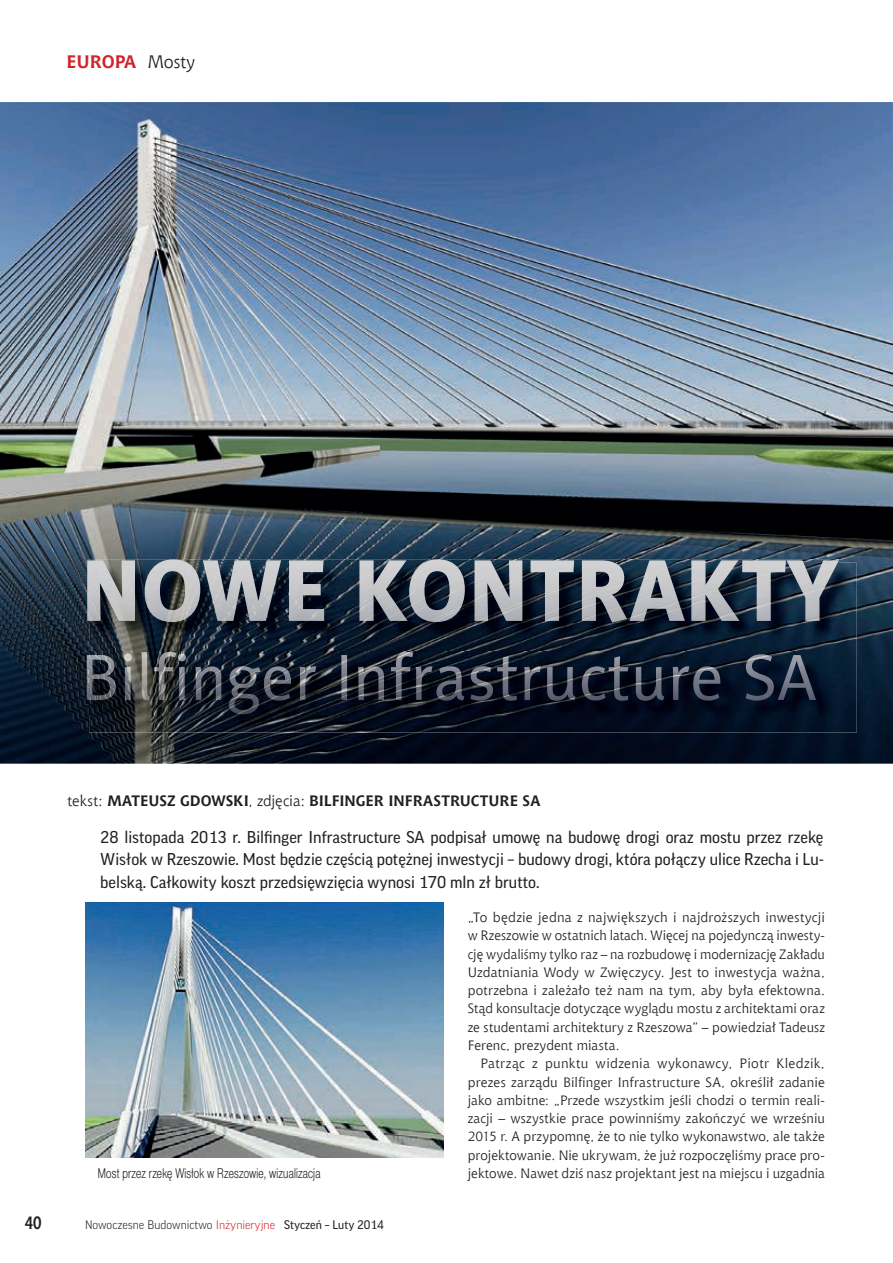
<style>
.page{position:relative;width:893px;height:1263px;background:#fff}
.page>*{position:absolute;margin:0;border:0;box-sizing:border-box;transform-origin:0 0}
.t1{font:700 18px "Chianti EU";color:#d1232a}
.t2{font:700 18px "Aerton Cnd EFN";color:#231f20}
.t3{font:16.5px/22.5px "Good Pro";color:#231f20;text-align:justify}
.t4{font:700 15px "Chianti EU";color:#231f20}
.t5{font:13.5px/18.3px "Chianti EU";letter-spacing:.005em;color:#231f20;text-align:justify}
.t6{font:13.5px "Switzer Cnd EFN Light";letter-spacing:.015em;color:#231f20;scale:.9 1}
.t7{font:300 12px "Good Pro";color:#231f20}
.s1{font-weight:400;color:#231f20}
.s2{font-weight:400}
.s3{color:#d1232a}
</style>
<div class="page">
<img style="left:0;top:102px;width:893px;height:662px">
<img style="left:806px;top:563px;width:51px;height:169px">
<img style="left:89px;top:623px;width:717px;height:109px">
<img style="left:87px;top:559px;width:752px;height:64px">
<img style="left:89px;top:563px;width:750px;height:60px">
<img style="left:89px;top:652px;width:727px;height:62px">
<img style="left:85px;top:902px;width:358px;height:255px">
<h1 class="t1" style="left:66px;top:51px;width:130px">EUROPA <span class="s1">Mosty</span></h1>
<p class="t4" style="left:68px;top:791px;width:474px"><span class="s2">tekst:</span> MATEUSZ GDOWSKI<span class="s2">, zdjęcia:</span> BILFINGER INFRASTRUCTURE SA</p>
<p class="t3" style="left:100px;top:825px;width:725px">28 listopada 2013 r. Bilfinger Infrastructure SA podpisał umowę na budowę drogi oraz mostu przez rzekę Wisłok w Rzeszowie. Most będzie częścią potężnej inwestycji – budowy drogi, która połączy ulice Rzecha i Lu&shy;belską. Całkowity koszt przedsięwzięcia wynosi 170 mln zł brutto.</p>
<p class="t6" style="left:98px;top:1165px;width:249px">Most przez rzekę Wisłok w Rzeszowie, wizualizacja</p>
<h1 class="t2" style="left:25px;top:1212px;width:18px">40</h1>
<p class="t7" style="left:85px;top:1218px;width:300px">Nowoczesne Budownictwo <span class="s3">Inżynieryjne</span> <span class="s2">Styczeń – Luty 2014</span></p>
<p class="t5" style="left:468px;top:908px;width:359px">„To będzie jedna z największych i najdroższych inwestycji w Rzeszowie w ostatnich latach. Więcej na pojedynczą inwesty&shy;cję wydaliśmy tylko raz – na rozbudowę i modernizację Zakładu Uzdatniania Wody w Zwięczycy. Jest to inwestycja ważna, potrzebna i zależało też nam na tym, aby była efektowna.<br>Stąd konsultacje dotyczące wyglądu mostu z architektami oraz ze studentami architektury z Rzeszowa” – powiedział Tadeusz Ferenc, prezydent miasta.</p>
<p class="t5" style="left:468px;top:1054px;width:359px;text-indent:13px">Patrząc z punktu widzenia wykonawcy, Piotr Kledzik, prezes zarządu Bilfinger Infrastructure SA, określił zadanie jako ambitne: „Przede wszystkim jeśli chodzi o termin reali&shy;zacji – wszystkie prace powinniśmy zakończyć we wrześniu 2015 r. A przypomnę, że to nie tylko wykonawstwo, ale także projektowanie. Nie ukrywam, że już rozpoczęliśmy prace pro&shy;jektowe. Nawet dziś nasz projektant jest na miejscu i uzgadnia</p>
</div>
